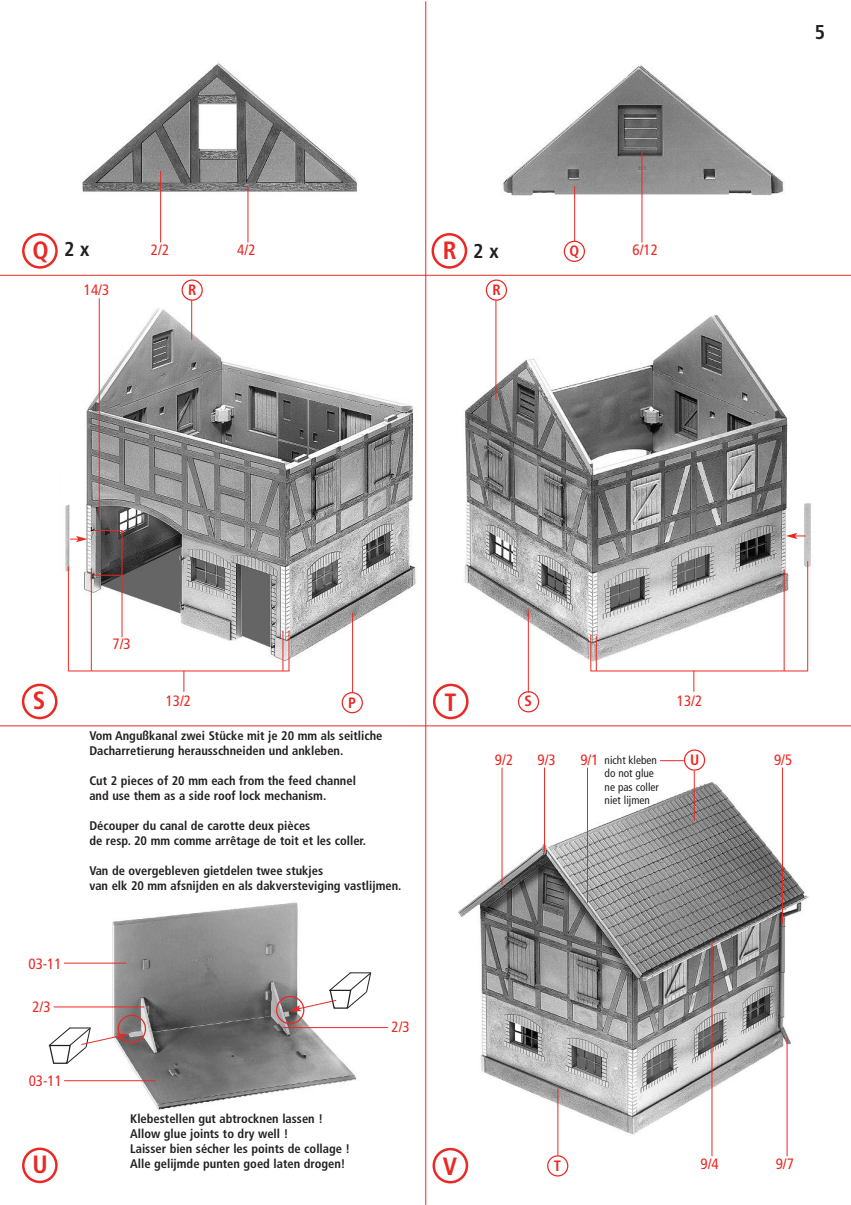
<style>
.page{position:relative;width:851px;height:1205px;background:#fff}
.page>*{position:absolute;margin:0;border:0;box-sizing:border-box;transform-origin:0 0}
.t1{font:700 condensed 25px "Frutiger";color:#ea2924}
.t2{font:700 condensed 20px "Frutiger";color:#231f20}
.t3{font:condensed 15px "Frutiger";color:#ea2924}
.t4{font:700 condensed 15px "Frutiger";color:#ea2924}
.t5{font:700 condensed 12.5px/15px "Frutiger";color:#231f20}
.t6{font:condensed 11.25px/13.5px "Frutiger";color:#231f20}
</style>
<div class="page">
<img style="left:82px;top:62px;width:275px;height:133px">
<img style="left:502px;top:65px;width:282px;height:131px">
<img style="left:65px;top:302px;width:352px;height:363px">
<img style="left:464px;top:309px;width:347px;height:354px">
<img style="left:458px;top:775px;width:351px;height:363px">
<hr style="left:0;top:275px;width:850px;height:1px;background:#ea2924">
<hr style="left:0;top:725px;width:850px;height:1px;background:#ea2924">
<hr style="left:425px;top:1px;width:1px;height:1204px;background:#ea2924">
<svg style="left:70px;top:536px;width:18px;height:6px"></svg>
<svg style="left:785px;top:533px;width:20px;height:6px"></svg>
<hr style="left:247px;top:186px;width:1px;height:56px;background:#ea2924">
<hr style="left:574px;top:186px;width:1px;height:55px;background:#ea2924">
<hr style="left:641px;top:151px;width:1px;height:91px;background:#ea2924">
<hr style="left:68px;top:566px;width:1px;height:105px;background:#ea2924">
<svg style="left:183px;top:672px;width:1px;height:20px"></svg>
<hr style="left:352px;top:613px;width:1px;height:80px;background:#ea2924">
<hr style="left:528px;top:610px;width:1px;height:83px;background:#ea2924">
<hr style="left:91px;top:568px;width:1px;height:103px;background:#ea2924">
<hr style="left:786px;top:1037px;width:1px;height:119px;background:#ea2924">
<hr style="left:711px;top:941px;width:1px;height:215px;background:#ea2924">
<hr style="left:557px;top:1088px;width:1px;height:67px;background:#ea2924">
<hr style="left:544px;top:767px;width:1px;height:84px;background:#ea2924">
<hr style="left:587px;top:767px;width:1px;height:136px;background:#ea2924">
<hr style="left:782px;top:767px;width:1px;height:157px;background:#ea2924">
<hr style="left:501px;top:767px;width:1px;height:118px;background:#ea2924">
<hr style="left:693px;top:771px;width:1px;height:50px;background:#ea2924">
<hr style="left:68px;top:671px;width:221px;height:1px;background:#ea2924">
<hr style="left:282px;top:631px;width:1px;height:40px;background:#ea2924">
<hr style="left:288px;top:631px;width:1px;height:40px;background:#ea2924">
<hr style="left:590px;top:635px;width:1px;height:36px;background:#ea2924">
<svg style="left:693px;top:672px;width:1px;height:20px"></svg>
<hr style="left:596px;top:635px;width:1px;height:36px;background:#ea2924">
<hr style="left:590px;top:671px;width:217px;height:1px;background:#ea2924">
<hr style="left:783px;top:569px;width:1px;height:102px;background:#ea2924">
<hr style="left:807px;top:561px;width:1px;height:110px;background:#ea2924">
<hr style="left:99px;top:298px;width:1px;height:217px;background:#ea2924">
<hr style="left:160px;top:171px;width:1px;height:71px;background:#ea2924">
<hr style="left:191px;top:300px;width:1px;height:40px;background:#ea2924">
<svg style="left:94px;top:530px;width:28px;height:1px"></svg>
<svg style="left:93px;top:575px;width:29px;height:1px"></svg>
<div style="left:112px;top:638px;width:27px;height:15px;background:#fff"></div>
<hr style="left:122px;top:530px;width:1px;height:107px;background:#ea2924">
<img style="left:107px;top:902px;width:250px;height:208px">
<hr style="left:283px;top:1027px;width:105px;height:1px;background:#ea2924">
<hr style="left:64px;top:1080px;width:92px;height:1px;background:#ea2924">
<hr style="left:64px;top:963px;width:62px;height:1px;background:#ea2924">
<hr style="left:54px;top:1006px;width:90px;height:1px;background:#ea2924">
<svg style="left:48px;top:1015px;width:98px;height:49px"></svg>
<svg style="left:276px;top:971px;width:95px;height:53px"></svg>
<svg style="left:22px;top:233px;width:36px;height:36px"></svg>
<svg style="left:431px;top:233px;width:36px;height:36px"></svg>
<svg style="left:22px;top:684px;width:35px;height:35px"></svg>
<svg style="left:433px;top:684px;width:35px;height:35px"></svg>
<svg style="left:22px;top:1147px;width:36px;height:36px"></svg>
<svg style="left:432px;top:1148px;width:36px;height:35px"></svg>
<svg style="left:341px;top:692px;width:22px;height:21px"></svg>
<svg style="left:563px;top:241px;width:22px;height:21px"></svg>
<svg style="left:181px;top:279px;width:22px;height:22px"></svg>
<hr style="left:495px;top:300px;width:1px;height:100px;background:#ea2924">
<svg style="left:485px;top:279px;width:22px;height:22px"></svg>
<svg style="left:518px;top:691px;width:21px;height:21px"></svg>
<svg style="left:547px;top:1155px;width:21px;height:21px"></svg>
<svg style="left:660px;top:749px;width:45px;height:22px"></svg>
<h1 class="t1" style="left:32px;top:240px;width:18px">Q</h1>
<h1 class="t1" style="left:442px;top:240px;width:15px">R</h1>
<h2 class="t2" style="left:64px;top:241px;width:27px">2 x</h2>
<p class="t3" style="left:151px;top:244px;width:20px">2/2</p>
<p class="t3" style="left:237px;top:244px;width:20px">4/2</p>
<h2 class="t2" style="left:473px;top:243px;width:27px">2 x</h2>
<p class="t3" style="left:632px;top:244px;width:27px">6/12</p>
<p class="t4" style="left:569px;top:245px;width:11px">Q</p>
<p class="t3" style="left:84px;top:283px;width:27px">14/3</p>
<p class="t4" style="left:188px;top:284px;width:10px">R</p>
<p class="t4" style="left:492px;top:284px;width:10px">R</p>
<h2 class="t2" style="left:814px;top:24px;width:12px">5</h2>
<p class="t3" style="left:112px;top:638px;width:20px">7/3</p>
<h1 class="t1" style="left:33px;top:690px;width:14px">S</h1>
<h1 class="t1" style="left:444px;top:692px;width:14px">T</h1>
<p class="t3" style="left:166px;top:695px;width:27px">13/2</p>
<p class="t4" style="left:348px;top:696px;width:9px">P</p>
<p class="t3" style="left:28px;top:957px;width:35px">03-11</p>
<p class="t3" style="left:32px;top:1000px;width:20px">2/3</p>
<p class="t3" style="left:29px;top:1075px;width:35px">03-11</p>
<p class="t5" style="left:89px;top:729px;width:294px">Vom Angußkanal zwei Stücke mit je 20 mm als seitliche<br>Dacharretierung herausschneiden und ankleben.</p>
<p class="t5" style="left:89px;top:774px;width:268px">Cut 2 pieces of 20 mm each from the feed channel and use them as a side roof lock mechanism.</p>
<p class="t5" style="left:89px;top:819px;width:278px">Découper du canal de carotte deux pièces<br>de resp. 20 mm comme arrêtage de toit et les coller.</p>
<p class="t5" style="left:89px;top:864px;width:313px">Van de overgebleven gietdelen twee stukjes<br>van elk 20 mm afsnijden en als dakversteviging vastlijmen.</p>
<p class="t3" style="left:391px;top:1020px;width:20px">2/3</p>
<p class="t5" style="left:130px;top:1112px;width:221px">Klebestellen gut abtrocknen lassen !<br>Allow glue joints to dry well !<br>Laisser bien sécher les points de collage !<br>Alle gelijmde punten goed laten drogen!</p>
<h1 class="t1" style="left:32px;top:1154px;width:17px">U</h1>
<h1 class="t1" style="left:443px;top:1156px;width:16px">V</h1>
<p class="t4" style="left:524px;top:695px;width:9px">S</p>
<p class="t3" style="left:676px;top:695px;width:27px">13/2</p>
<p class="t3" style="left:495px;top:754px;width:20px">9/2</p>
<p class="t3" style="left:537px;top:754px;width:20px">9/3</p>
<p class="t3" style="left:580px;top:754px;width:20px">9/1</p>
<p class="t3" style="left:774px;top:754px;width:20px">9/5</p>
<p class="t6" style="left:604px;top:754px;width:54px">nicht kleben</p>
<p class="t4" style="left:690px;top:754px;width:11px">U</p>
<p class="t6" style="left:604px;top:767px;width:56px">do not glue ne pas coller niet lijmen</p>
<p class="t4" style="left:553px;top:1160px;width:9px">T</p>
<p class="t3" style="left:700px;top:1158px;width:20px">9/4</p>
<p class="t3" style="left:775px;top:1158px;width:20px">9/7</p>
</div>
